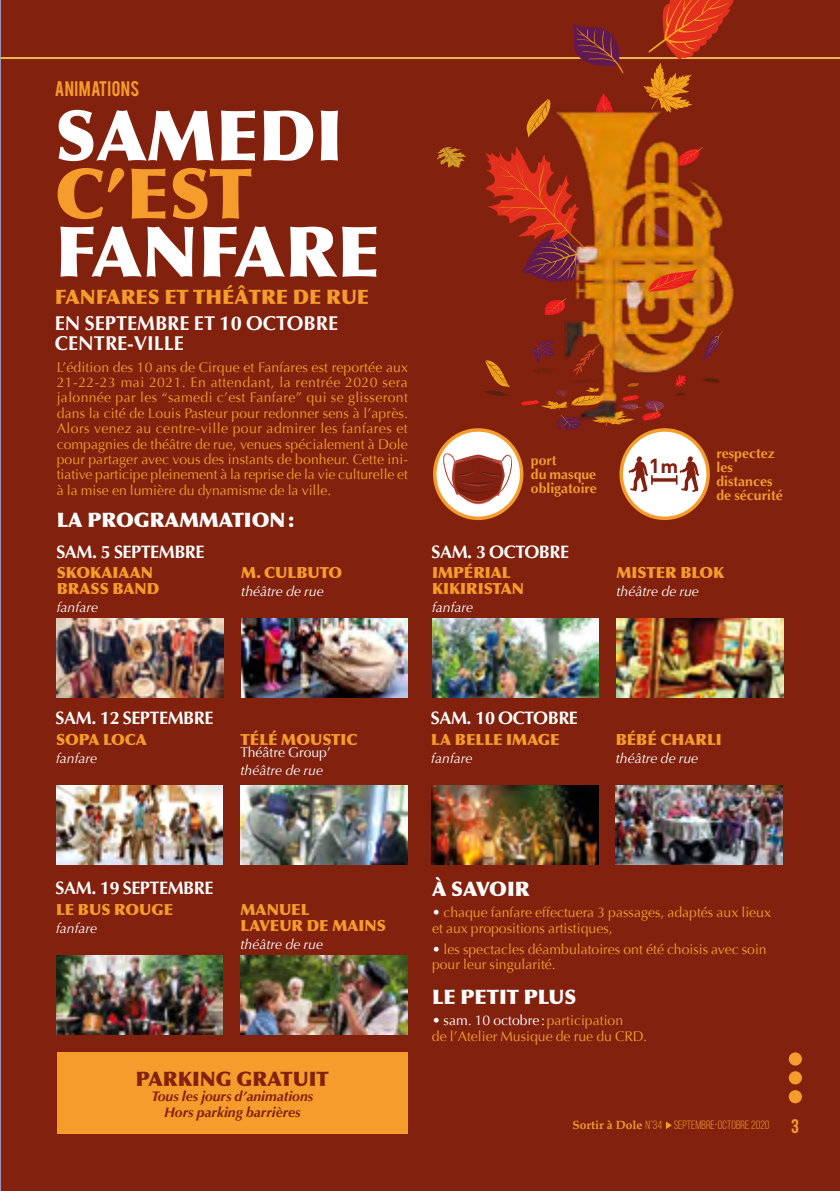
<style>
.page{position:relative;width:840px;height:1191px;background:#fff}
.page>*{position:absolute;margin:0;border:0;box-sizing:border-box;transform-origin:0 0}
.t1{font:900 70px "Optima";color:#fff}
.t2{font:900 70px "Optima";color:#f59c2d}
.t3{font:700 20px/20px "Optima";color:#fff}
.t4{font:900 20px "Optima";color:#fff}
.t5{font:900 20px "Optima";color:#f59c2d}
.t6{font:900 20px "Optima";color:#82210d}
.t7{font:700 19px "Orkney";color:#822111}
.t8{font:700 18px "Optima";letter-spacing:-.025em;color:#fff}
.t9{font:16.6px "Bebas";letter-spacing:.02em;color:#f59c2d}
.t10{font:900 15.4px/16px "Optima";color:#f59c2d}
.t11{font:14px/15.4px "Optima";color:#f59c2d}
.t12{font:italic 14px "Optima";color:#fff}
.t13{font:700 14px/14px "Optima";color:#f59c2d}
.t14{font:italic 700 14px/15.4px "Optima";color:#82210d;text-align:center}
.t15{font:14px "Optima";color:#fff}
.t16{font:12px "Bebas Neue";color:#f59c2d}
.s1{color:#fff}
.s2{font-family:"Palatino";font-weight:700}
.s3{font-weight:700;font-size:19.6px}
</style>
<div class="page">
<div style="left:1px;top:0;width:838px;height:1191px;background:#82210d"></div>
<hr style="left:0;top:0;width:1px;height:1191px;background:#9a94b7">
<hr style="left:1px;top:57px;width:838px;height:2px;background:#ecb554">
<div style="left:788px;top:1090px;width:13px;height:13px;background:#f59c2d;border-radius:50%"></div>
<div style="left:788px;top:1071px;width:13px;height:13px;background:#f59c2d;border-radius:50%"></div>
<div style="left:788px;top:1052px;width:13px;height:13px;background:#f59c2d;border-radius:50%"></div>
<svg style="left:666px;top:1121px;width:5px;height:8px"></svg>
<svg style="left:572px;top:23px;width:51px;height:51px"></svg>
<img style="left:560px;top:111px;width:174px;height:321px">
<svg style="left:702px;top:331px;width:20px;height:30px"></svg>
<svg style="left:437px;top:144px;width:29px;height:24px"></svg>
<svg style="left:643px;top:0;width:91px;height:113px"></svg>
<svg style="left:674px;top:374px;width:12px;height:22px"></svg>
<svg style="left:701px;top:378px;width:21px;height:5px"></svg>
<svg style="left:544px;top:298px;width:22px;height:17px"></svg>
<svg style="left:641px;top:269px;width:56px;height:26px"></svg>
<svg style="left:485px;top:93px;width:128px;height:189px"></svg>
<svg style="left:520px;top:339px;width:144px;height:91px"></svg>
<svg style="left:485px;top:360px;width:25px;height:36px"></svg>
<img style="left:57px;top:618px;width:166px;height:79px">
<img style="left:241px;top:618px;width:167px;height:79px">
<img style="left:56px;top:785px;width:167px;height:79px">
<img style="left:240px;top:785px;width:167px;height:79px">
<img style="left:432px;top:618px;width:166px;height:79px">
<img style="left:616px;top:618px;width:166px;height:79px">
<img style="left:431px;top:785px;width:166px;height:79px">
<img style="left:615px;top:785px;width:167px;height:79px">
<img style="left:56px;top:955px;width:167px;height:79px">
<img style="left:240px;top:955px;width:167px;height:79px">
<div style="left:57px;top:1052px;width:350px;height:82px;background:#f59c2d"></div>
<svg style="left:434px;top:430px;width:87px;height:88px;background:#fdf2e4"></svg>
<div style="left:433px;top:428px;width:90px;height:92px;border:3px solid #f59c2d;border-radius:50%"></div>
<svg style="left:442px;top:453px;width:70px;height:52px"></svg>
<div style="left:621px;top:430px;width:86px;height:88px;background:#fff;border-radius:50%"></div>
<div style="left:619px;top:428px;width:90px;height:92px;border:3px solid #f59c2d;border-radius:50%"></div>
<svg style="left:652px;top:478px;width:23px;height:4px"></svg>
<svg style="left:675px;top:456px;width:23px;height:36px"></svg>
<svg style="left:628px;top:456px;width:24px;height:36px"></svg>
<p class="t9" style="left:55px;top:76px;width:86px">ANIMATIONS</p>
<h1 class="t1" style="left:55px;top:93px;width:289px">SAMEDI</h1>
<h1 class="t2" style="left:55px;top:151px;width:198px">C’EST</h1>
<h1 class="t1" style="left:55px;top:209px;width:326px">FANFARE</h1>
<h2 class="t5" style="left:55px;top:285px;width:315px">FANFARES ET THÉÂTRE DE RUE</h2>
<h2 class="t3" style="left:55px;top:313px;width:284px">EN SEPTEMBRE ET 10 OCTOBRE<br>CENTRE-VILLE</h2>
<p class="t11" style="left:57px;top:359px;width:352px;text-align:justify">L’édition des 10 ans de Cirque et Fanfares est reportée aux 21-22-23 mai 2021. En attendant, la rentrée 2020 sera jalonnée par les “samedi c’est Fanfare” qui se glisseront dans la cité de Louis Pasteur pour redonner sens à l’après.<br>Alors venez au centre-ville pour admirer les fanfares et compagnies de théâtre de rue, venues spécialement à Dole pour partager avec vous des instants de bonheur. Cette ini&shy;tiative participe pleinement à la reprise de la vie culturelle et à la mise en lumière du dynamisme de la ville.</p>
<h2 class="t4" style="left:57px;top:507px;width:239px">LA PROGRAMMATION:</h2>
<p class="t8" style="left:56px;top:541px;width:149px">SAM. 5 SEPTEMBRE</p>
<p class="t10" style="left:57px;top:565px;width:104px">SKOKAIAAN<br>BRASS BAND</p>
<p class="t12" style="left:57px;top:599px;width:43px">fanfare</p>
<p class="t10" style="left:241px;top:565px;width:102px">M. CULBUTO</p>
<p class="t12" style="left:241px;top:583px;width:84px">théâtre de rue</p>
<p class="t13" style="left:530px;top:454px;width:67px">port<br>du masque</p>
<h3 class="t7" style="left:650px;top:453px;width:29px">1m</h3>
<p class="t13" style="left:530px;top:482px;width:67px">obligatoire</p>
<p class="t13" style="left:716px;top:447px;width:68px">respectez les distances de sécurité</p>
<p class="t8" style="left:431px;top:541px;width:139px">SAM. 3 OCTOBRE</p>
<p class="t10" style="left:432px;top:565px;width:94px">IMPÉRIAL<br>KIKIRISTAN</p>
<p class="t12" style="left:432px;top:599px;width:43px">fanfare</p>
<p class="t10" style="left:616px;top:565px;width:109px">MISTER BLOK</p>
<p class="t12" style="left:616px;top:583px;width:84px">théâtre de rue</p>
<p class="t8" style="left:56px;top:708px;width:159px">SAM. 12 SEPTEMBRE</p>
<p class="t10" style="left:56px;top:731px;width:92px">SOPA LOCA</p>
<p class="t12" style="left:56px;top:750px;width:43px">fanfare</p>
<p class="t10" style="left:240px;top:731px;width:119px">TÉLÉ MOUSTIC</p>
<p class="t15" style="left:240px;top:744px;width:92px">Théâtre Group’</p>
<p class="t12" style="left:240px;top:762px;width:84px">théâtre de rue</p>
<p class="t8" style="left:430px;top:708px;width:148px">SAM. 10 OCTOBRE</p>
<p class="t10" style="left:431px;top:731px;width:130px">LA BELLE IMAGE</p>
<p class="t12" style="left:431px;top:750px;width:43px">fanfare</p>
<p class="t10" style="left:615px;top:731px;width:108px">BÉBÉ CHARLI</p>
<p class="t12" style="left:615px;top:750px;width:84px">théâtre de rue</p>
<p class="t8" style="left:56px;top:877px;width:159px">SAM. 19 SEPTEMBRE</p>
<p class="t10" style="left:56px;top:901px;width:118px">LE BUS ROUGE</p>
<p class="t12" style="left:56px;top:919px;width:43px">fanfare</p>
<p class="t10" style="left:240px;top:901px;width:147px">MANUEL<br>LAVEUR DE MAINS</p>
<p class="t12" style="left:240px;top:935px;width:84px">théâtre de rue</p>
<h2 class="t6" style="left:136px;top:1066px;width:194px">PARKING GRATUIT</h2>
<p class="t14" style="left:151px;top:1088px;width:163px">Tous les jours d’animations<br>Hors parking barrières</p>
<h2 class="t4" style="left:432px;top:877px;width:99px">À SAVOIR</h2>
<p class="t11" style="left:432px;top:905px;width:340px"><span class="s1">•</span> chaque fanfare effectuera 3 passages, adaptés aux lieux et aux propositions artistiques,</p>
<p class="t11" style="left:432px;top:941px;width:336px"><span class="s1">•</span> les spectacles déambulatoires ont été choisis avec soin pour leur singularité.</p>
<h2 class="t4" style="left:432px;top:985px;width:146px">LE PETIT PLUS</h2>
<p class="t11" style="left:432px;top:1013px;width:216px"><span class="s1">• sam. 10 octobre :</span>participation<br>de l’Atelier Musique de rue du CRD.</p>
<p class="t16" style="left:572px;top:1118px;width:228px"><span class="s2">Sortir à Dole</span> N°34 SEPTEMBRE-OCTOBRE 2020 <span class="s3">3</span></p>
</div>
